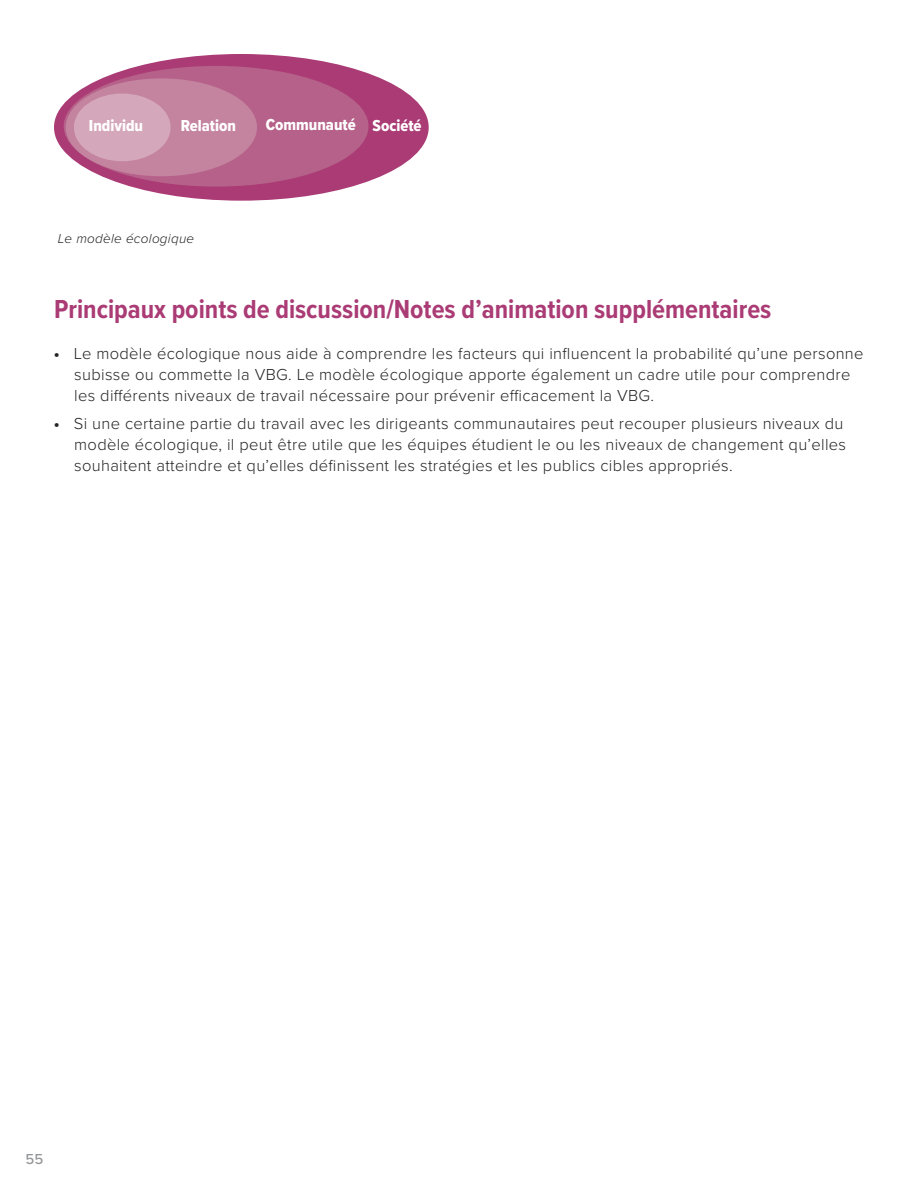
<style>
.page{position:relative;width:918px;height:1188px;background:#fff}
.page>*{position:absolute;margin:0;border:0;box-sizing:border-box;transform-origin:0 0}
.t1{font:700 27px "Proxima Nova Cond";color:#aa3b75}
.t2{font:300 16.5px/21px "Proxima Nova";letter-spacing:.02em;color:#242424}
.t3{font:16.5px "Proxima Nova Cond Extrabld";color:#fff}
.t4{font:500 15px "Proxima Nova";color:#939598}
.t5{font:italic 300 13.5px "Proxima Nova";letter-spacing:.02em;color:#242424}
.s1{font-weight:700}
</style>
<div class="page">
<div style="left:54px;top:54px;width:375px;height:147px;background:#aa3b75;border-radius:50%"></div>
<div style="left:64px;top:66px;width:305px;height:121px;background:#b66189;border-radius:50%"></div>
<div style="left:66px;top:78px;width:191px;height:98px;background:#c4839f;border-radius:50%"></div>
<div style="left:74px;top:94px;width:97px;height:67px;background:#d4a7ba;border-radius:50%"></div>
<p class="t3" style="left:89px;top:114px;width:56px">Individu</p>
<p class="t3" style="left:181px;top:114px;width:57px">Relation</p>
<p class="t3" style="left:266px;top:112px;width:157px">Communauté Société</p>
<p class="t5" style="left:58px;top:228px;width:138px">Le modèle écologique</p>
<h1 class="t1" style="left:54px;top:289px;width:719px">Principaux points de discussion/Notes d’animation supplémentaires</h1>
<p class="t2" style="left:74px;top:342px;width:791px;text-indent:-20px"><span class="s1">•</span> Le modèle écologique nous aide à comprendre les facteurs qui influencent la probabilité qu’une personne subisse ou commette la VBG. Le modèle écologique apporte également un cadre utile pour comprendre les différents niveaux de travail nécessaire pour prévenir efficacement la VBG.</p>
<p class="t2" style="left:74px;top:412px;width:773px;text-indent:-20px"><span class="s1">•</span> Si une certaine partie du travail avec les dirigeants communautaires peut recouper plusieurs niveaux du modèle écologique, il peut être utile que les équipes étudient le ou les niveaux de changement qu’elles souhaitent atteindre et qu’elles définissent les stratégies et les publics cibles appropriés.</p>
<p class="t4" style="left:26px;top:1148px;width:19px">55</p>
</div>
